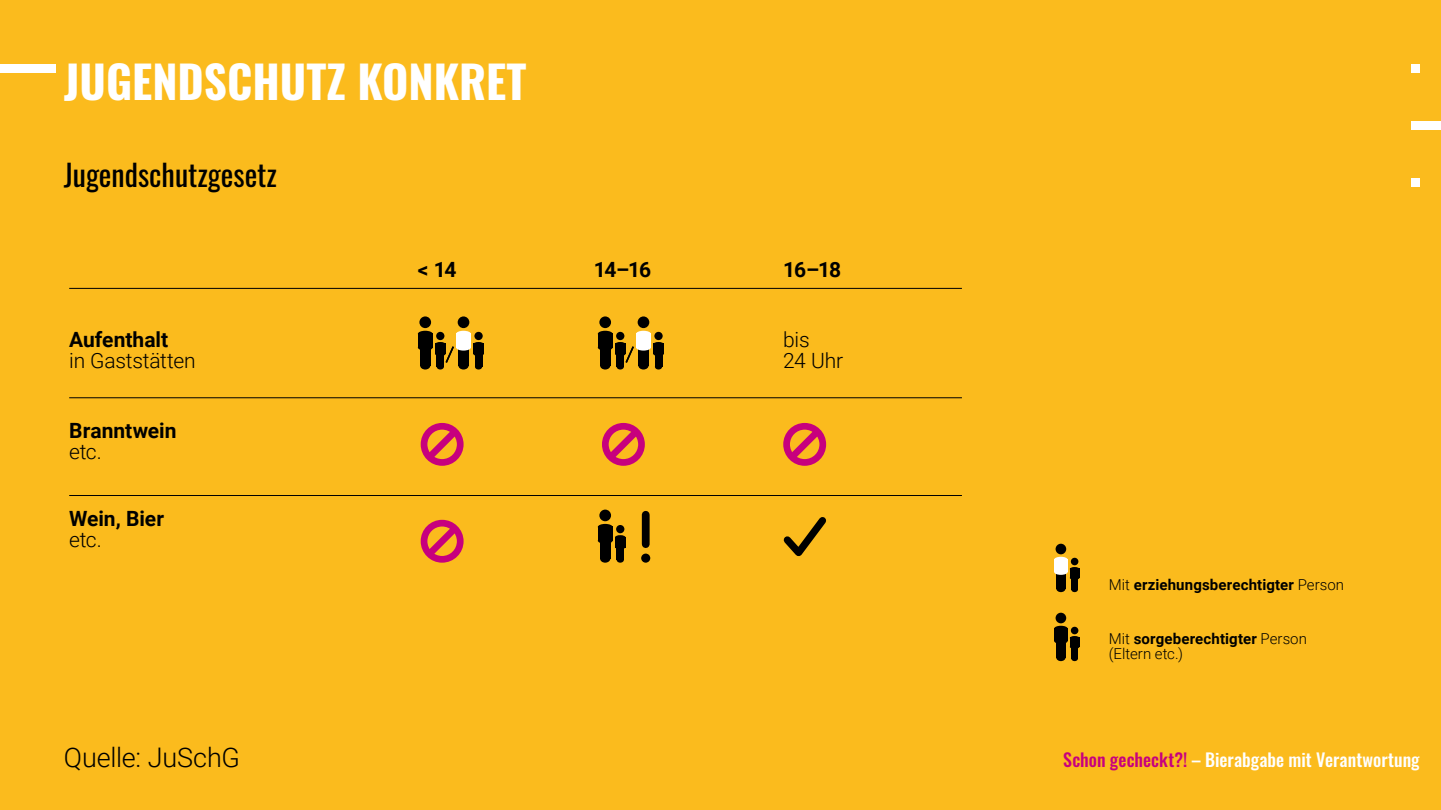
<style>
.page{position:relative;width:1441px;height:810px;background:#fff}
.page>*{position:absolute;margin:0;border:0;box-sizing:border-box;transform-origin:0 0}
.t1{font:700 45px "Oswald";color:#fff}
.t2{font:30px "Oswald";color:#000}
.Fließtext{font:300 27px "Roboto";letter-spacing:-.005em;color:#000}
.Aufzählung_1__Ebene{font:300 21px/21px "Roboto";letter-spacing:-.01em;color:#000}
.Aufzählung_1__Ebene-2{font:700 21px/21px "Roboto";color:#000}
.Fließtext-2{font:700 21px "Roboto";letter-spacing:-.06em;color:#000}
.t3{font:500 18px "Oswald";color:#fff}
.Aufzählung_1__Ebene-3{font:300 15px/15px "Roboto";color:#000}
.Aufzählung_1__Ebene-4{font:700 15px "Roboto";letter-spacing:.01em;color:#000}
.s1{font-weight:700}
.s2{font-weight:300}
.s3{color:#c7007e}
</style>
<div class="page">
<div style="left:0;top:0;width:1440px;height:810px;background:#fbbb1d"></div>
<svg style="left:783px;top:517px;width:43px;height:40px"></svg>
<div style="left:641px;top:515px;width:8px;height:29px;background:#000"></div>
<div style="left:641px;top:554px;width:9px;height:9px;background:#000;border-radius:50%"></div>
<div style="left:0;top:64px;width:55px;height:8px;background:#fff"></div>
<hr style="left:69px;top:398px;width:892px;height:1px;background:#000">
<hr style="left:69px;top:288px;width:892px;height:1px;background:#000">
<hr style="left:69px;top:495px;width:892px;height:1px;background:#000">
<svg style="left:420px;top:423px;width:44px;height:43px"></svg>
<svg style="left:420px;top:519px;width:44px;height:44px"></svg>
<svg style="left:602px;top:423px;width:43px;height:43px"></svg>
<svg style="left:783px;top:423px;width:43px;height:43px"></svg>
<div style="left:599px;top:510px;width:12px;height:11px;background:#000;border-radius:50%"></div>
<div style="left:616px;top:525px;width:8px;height:8px;background:#000;border-radius:50%"></div>
<div style="left:600px;top:555px;width:10px;height:8px;background:#000;border-radius:50%"></div>
<div style="left:600px;top:541px;width:10px;height:18px;background:#000"></div>
<svg style="left:616px;top:557px;width:8px;height:6px"></svg>
<div style="left:616px;top:547px;width:8px;height:13px;background:#000"></div>
<div style="left:597px;top:524px;width:15px;height:6px;background:#000;border-radius:50%"></div>
<div style="left:597px;top:538px;width:15px;height:6px;background:#000;border-radius:50%"></div>
<div style="left:597px;top:527px;width:15px;height:14px;background:#000"></div>
<div style="left:615px;top:535px;width:10px;height:5px;background:#000;border-radius:50%"></div>
<hr style="left:615px;top:545px;width:10px;height:4px;background:#000;border-radius:50%">
<div style="left:615px;top:537px;width:10px;height:10px;background:#000"></div>
<div style="left:1055px;top:544px;width:11px;height:10px;background:#000;border-radius:50%"></div>
<div style="left:1055px;top:613px;width:11px;height:10px;background:#000;border-radius:50%"></div>
<div style="left:1070px;top:558px;width:8px;height:7px;background:#000;border-radius:50%"></div>
<div style="left:1070px;top:627px;width:8px;height:7px;background:#000;border-radius:50%"></div>
<div style="left:1056px;top:585px;width:9px;height:7px;background:#000;border-radius:50%"></div>
<div style="left:1056px;top:572px;width:9px;height:17px;background:#000"></div>
<div style="left:1056px;top:654px;width:9px;height:7px;background:#000;border-radius:50%"></div>
<div style="left:1056px;top:641px;width:9px;height:17px;background:#000"></div>
<div style="left:1071px;top:578px;width:6px;height:12px;background:#000"></div>
<div style="left:1071px;top:647px;width:6px;height:12px;background:#000"></div>
<div style="left:1054px;top:557px;width:13px;height:5px;background:#fff;border-radius:50%"></div>
<div style="left:1054px;top:569px;width:13px;height:6px;background:#fff;border-radius:50%"></div>
<div style="left:1054px;top:559px;width:13px;height:13px;background:#fff"></div>
<div style="left:1054px;top:626px;width:13px;height:5px;background:#000;border-radius:50%"></div>
<div style="left:1054px;top:638px;width:13px;height:6px;background:#000;border-radius:50%"></div>
<div style="left:1054px;top:628px;width:13px;height:13px;background:#000"></div>
<svg style="left:1069px;top:567px;width:10px;height:4px"></svg>
<div style="left:1069px;top:569px;width:10px;height:9px;background:#000"></div>
<svg style="left:1069px;top:636px;width:10px;height:4px"></svg>
<div style="left:1069px;top:638px;width:10px;height:9px;background:#000"></div>
<div style="left:599px;top:316px;width:12px;height:12px;background:#000;border-radius:50%"></div>
<div style="left:616px;top:332px;width:8px;height:8px;background:#000;border-radius:50%"></div>
<div style="left:600px;top:362px;width:10px;height:8px;background:#000;border-radius:50%"></div>
<div style="left:600px;top:348px;width:10px;height:18px;background:#000"></div>
<svg style="left:616px;top:364px;width:8px;height:6px"></svg>
<div style="left:616px;top:354px;width:8px;height:13px;background:#000"></div>
<div style="left:597px;top:331px;width:15px;height:6px;background:#000;border-radius:50%"></div>
<div style="left:597px;top:344px;width:15px;height:7px;background:#000;border-radius:50%"></div>
<div style="left:597px;top:333px;width:15px;height:15px;background:#000"></div>
<svg style="left:615px;top:342px;width:10px;height:4px"></svg>
<hr style="left:615px;top:352px;width:10px;height:4px;background:#000;border-radius:50%">
<div style="left:615px;top:344px;width:10px;height:10px;background:#000"></div>
<div style="left:419px;top:316px;width:12px;height:12px;background:#000;border-radius:50%"></div>
<div style="left:436px;top:332px;width:8px;height:8px;background:#000;border-radius:50%"></div>
<div style="left:420px;top:362px;width:10px;height:8px;background:#000;border-radius:50%"></div>
<div style="left:420px;top:348px;width:10px;height:18px;background:#000"></div>
<svg style="left:436px;top:364px;width:8px;height:6px"></svg>
<div style="left:436px;top:354px;width:8px;height:13px;background:#000"></div>
<div style="left:418px;top:331px;width:14px;height:6px;background:#000;border-radius:50%"></div>
<div style="left:418px;top:344px;width:14px;height:7px;background:#000;border-radius:50%"></div>
<div style="left:418px;top:333px;width:14px;height:15px;background:#000"></div>
<svg style="left:435px;top:342px;width:10px;height:4px"></svg>
<hr style="left:435px;top:352px;width:10px;height:4px;background:#000;border-radius:50%">
<div style="left:435px;top:344px;width:10px;height:10px;background:#000"></div>
<div style="left:637px;top:316px;width:12px;height:12px;background:#000;border-radius:50%"></div>
<div style="left:654px;top:332px;width:8px;height:8px;background:#000;border-radius:50%"></div>
<svg style="left:638px;top:362px;width:10px;height:8px"></svg>
<div style="left:638px;top:348px;width:10px;height:18px;background:#000"></div>
<div style="left:655px;top:364px;width:7px;height:6px;background:#000;border-radius:50%"></div>
<div style="left:655px;top:354px;width:7px;height:13px;background:#000"></div>
<div style="left:636px;top:331px;width:14px;height:6px;background:#fff;border-radius:50%"></div>
<div style="left:636px;top:344px;width:14px;height:7px;background:#fff;border-radius:50%"></div>
<div style="left:636px;top:333px;width:14px;height:15px;background:#fff"></div>
<svg style="left:653px;top:342px;width:10px;height:4px"></svg>
<hr style="left:653px;top:352px;width:10px;height:4px;background:#000;border-radius:50%">
<div style="left:653px;top:344px;width:10px;height:10px;background:#000"></div>
<div style="left:457px;top:316px;width:12px;height:12px;background:#000;border-radius:50%"></div>
<div style="left:474px;top:332px;width:8px;height:8px;background:#000;border-radius:50%"></div>
<svg style="left:458px;top:362px;width:10px;height:8px"></svg>
<div style="left:458px;top:348px;width:10px;height:18px;background:#000"></div>
<div style="left:475px;top:364px;width:7px;height:6px;background:#000;border-radius:50%"></div>
<div style="left:475px;top:354px;width:7px;height:13px;background:#000"></div>
<svg style="left:456px;top:331px;width:15px;height:6px"></svg>
<svg style="left:456px;top:344px;width:15px;height:7px"></svg>
<div style="left:456px;top:333px;width:15px;height:15px;background:#fff"></div>
<svg style="left:473px;top:342px;width:11px;height:4px"></svg>
<hr style="left:473px;top:352px;width:11px;height:4px;background:#000;border-radius:50%">
<div style="left:473px;top:344px;width:11px;height:10px;background:#000"></div>
<svg style="left:444px;top:345px;width:10px;height:18px"></svg>
<svg style="left:624px;top:345px;width:10px;height:18px"></svg>
<div style="left:1410px;top:179px;width:9px;height:8px;background:#fff"></div>
<div style="left:1410px;top:64px;width:9px;height:8px;background:#fff"></div>
<div style="left:1410px;top:121px;width:30px;height:9px;background:#fff"></div>
<p class="t1" style="left:64px;top:58px;width:464px">JUGENDSCHUTZ KONKRET</p>
<p class="t2" style="left:64px;top:148px;width:215px">Jugendschutzgesetz</p>
<p class="Aufzählung_1__Ebene" style="left:69px;top:328px;width:128px"><span class="s1">Aufenthalt<br></span>in Gaststätten</p>
<p class="Aufzählung_1__Ebene-2" style="left:69px;top:419px;width:109px">Branntwein <span class="s2">etc.</span></p>
<p class="Aufzählung_1__Ebene-2" style="left:69px;top:507px;width:96px">Wein, Bier <span class="s2">etc.</span></p>
<p class="Fließtext-2" style="left:418px;top:255px;width:40px">&lt; 14</p>
<p class="Fließtext-2" style="left:593px;top:255px;width:59px">14–16</p>
<p class="Fließtext-2" style="left:783px;top:255px;width:59px">16–18</p>
<p class="Aufzählung_1__Ebene" style="left:783px;top:328px;width:61px">bis<br>24 Uhr</p>
<p class="Aufzählung_1__Ebene-4" style="left:1108px;top:574px;width:237px"><span class="s2">Mit</span> erziehungsberechtigter <span class="s2">Person</span></p>
<p class="Aufzählung_1__Ebene-3" style="left:1108px;top:630px;width:200px">Mit <span class="s1">sorgeberechtigter</span> Person (Eltern etc.)</p>
<p class="Fließtext" style="left:64px;top:739px;width:178px">Quelle: JuSchG</p>
<p class="t3" style="left:1063px;top:751px;width:358px"><span class="s3">Schon gecheckt?!</span> – Bierabgabe mit Verantwortung</p>
</div>
